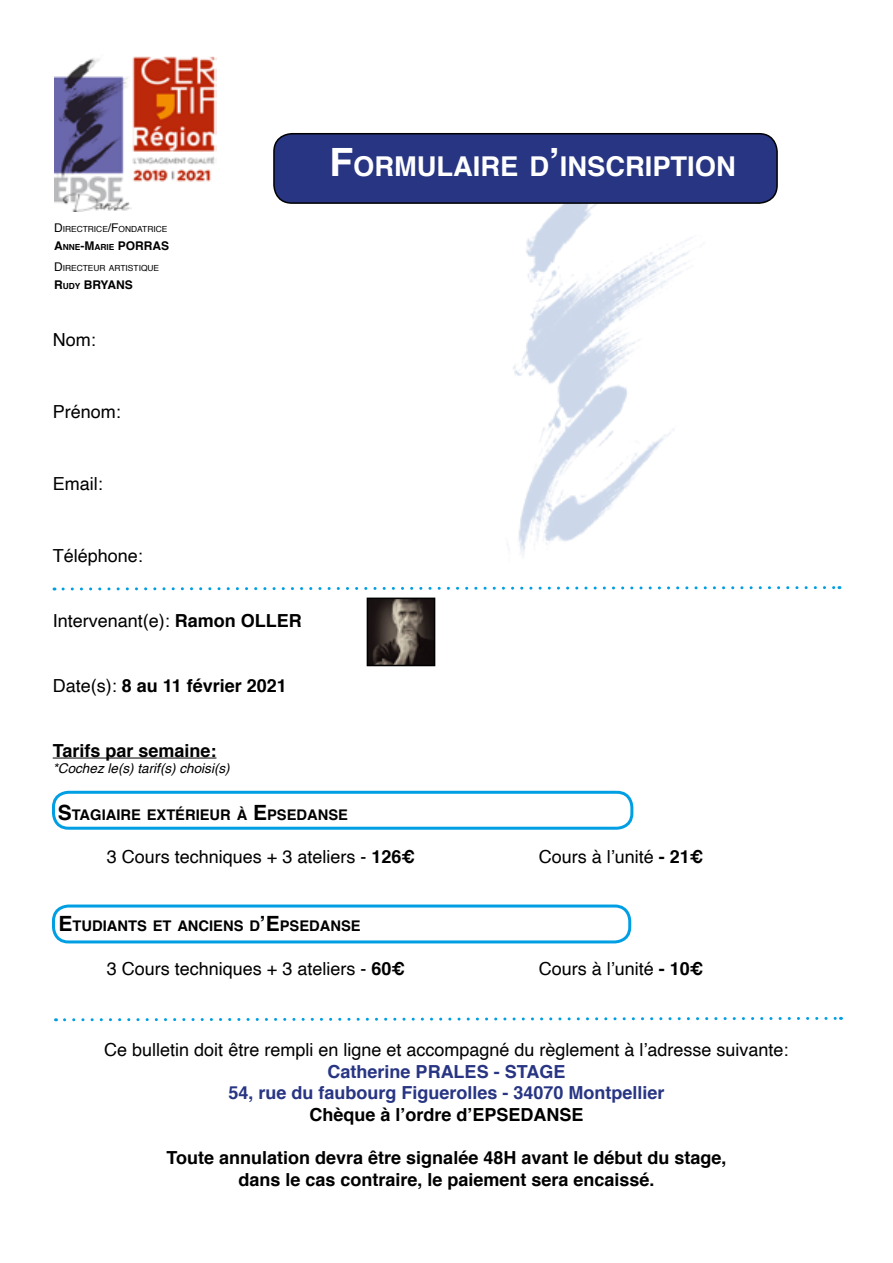
<style>
.page{position:relative;width:893px;height:1263px;background:#fff}
.page>*{position:absolute;margin:0;border:0;box-sizing:border-box;transform-origin:0 0}
.t1{font:700 27.3px "Helvetica";color:#fff}
.t2{font:18px "Helvetica";color:#000}
.t3{font:700 18px "Helvetica";color:#000}
.t4{font:700 18px "Helvetica";color:#283583}
.t5{font:700 14.7px "Helvetica";color:#000}
.t6{font:italic 13.5px "Helvetica";color:#000}
.t7{font:700 12px "Helvetica";color:#000}
.t8{font:8.4px "Helvetica";color:#000}
.s1{font-size:12px}
.s2{font-size:8.4px}
.s3{font-weight:700}
.s4{font-weight:400}
.s5{font-size:39px}
.s6{font-size:21px}
</style>
<div class="page">
<img style="left:367px;top:190px;width:411px;height:408px">
<img style="left:54px;top:58px;width:78px;height:154px">
<div style="left:274px;top:134px;width:503px;height:69px;background:#283583;border-radius:18px"></div>
<div style="left:273px;top:133px;width:505px;height:71px;border:2px solid #000;border-radius:18px"></div>
<img style="left:132px;top:56px;width:85px;height:126px">
<svg style="left:54px;top:585px;width:786px;height:7px"></svg>
<hr style="left:53px;top:757px;width:163px;height:1px;background:#000">
<div style="left:52px;top:791px;width:581px;height:39px;border:3px solid #009fe3;border-radius:15px"></div>
<div style="left:52px;top:904px;width:579px;height:39px;border:3px solid #009fe3;border-radius:15px"></div>
<img style="left:370px;top:601px;width:62px;height:62px">
<div style="left:367px;top:598px;width:68px;height:68px;border:2px solid #000"></div>
<svg style="left:56px;top:1016px;width:785px;height:6px"></svg>
<p class="t8" style="left:54px;top:223px;width:115px"><span class="s1">D</span>IRECTRICE<span class="s1">/F</span>ONDATRICE</p>
<p class="t7" style="left:54px;top:236px;width:117px">A<span class="s2">NNE</span>-M<span class="s2">ARIE</span> PORRAS</p>
<p class="t8" style="left:54px;top:262px;width:107px"><span class="s1">D</span>IRECTEUR ARTISTIQUE</p>
<p class="t7" style="left:54px;top:275px;width:80px">R <span class="s2">UDY</span> BRYANS</p>
<p class="t2" style="left:53px;top:326px;width:45px">Nom:</p>
<p class="t2" style="left:53px;top:398px;width:70px">Prénom:</p>
<p class="t2" style="left:53px;top:470px;width:52px">Email:</p>
<p class="t2" style="left:53px;top:542px;width:92px">Téléphone:</p>
<p class="t2" style="left:53px;top:607px;width:251px">Intervenant(e): <span class="s3">Ramon OLLER</span></p>
<p class="t3" style="left:53px;top:671px;width:236px"><span class="s4">Date(s):</span> 8 au 11 février 2021</p>
<p class="t1" style="left:329px;top:144px;width:408px"><span class="s5">F</span>ORMULAIRE D<span class="s5">’</span>INSCRIPTION</p>
<p class="t3" style="left:53px;top:736px;width:165px">Tarifs par semaine:</p>
<p class="t6" style="left:53px;top:757px;width:179px">*Cochez le(s) tarif(s) choisi(s)</p>
<p class="t5" style="left:58px;top:803px;width:292px"><span class="s6">S</span>TAGIAIRE EXTÉRIEUR À <span class="s6">E</span>PSEDANSE</p>
<p class="t2" style="left:107px;top:843px;width:310px">3 Cours techniques + 3 ateliers - <span class="s3">126€</span></p>
<p class="t2" style="left:539px;top:843px;width:166px">Cours à l’unité <span class="s3">- 21€</span></p>
<p class="t5" style="left:59px;top:914px;width:304px"><span class="s6">E</span>TUDIANTS ET ANCIENS D<span class="s6">’E</span> PSEDANSE</p>
<p class="t2" style="left:107px;top:954px;width:300px">3 Cours techniques + 3 ateliers - <span class="s3">60€</span></p>
<p class="t2" style="left:539px;top:954px;width:166px">Cours à l’unité <span class="s3">- 10€</span></p>
<p class="t2" style="left:104px;top:1036px;width:686px">Ce bulletin doit être rempli en ligne et accompagné du règlement à l’adresse suivante:</p>
<p class="t4" style="left:328px;top:1057px;width:239px">Catherine PRALES - STAGE</p>
<p class="t4" style="left:228px;top:1078px;width:438px">54, rue du faubourg Figuerolles - 34070 Montpellier</p>
<p class="t3" style="left:309px;top:1100px;width:276px">Chèque à l’ordre d’EPSEDANSE</p>
<p class="t3" style="left:167px;top:1143px;width:561px">Toute annulation devra être signalée 48H avant le début du stage,</p>
<p class="t3" style="left:238px;top:1165px;width:418px">dans le cas contraire, le paiement sera encaissé.</p>
</div>
